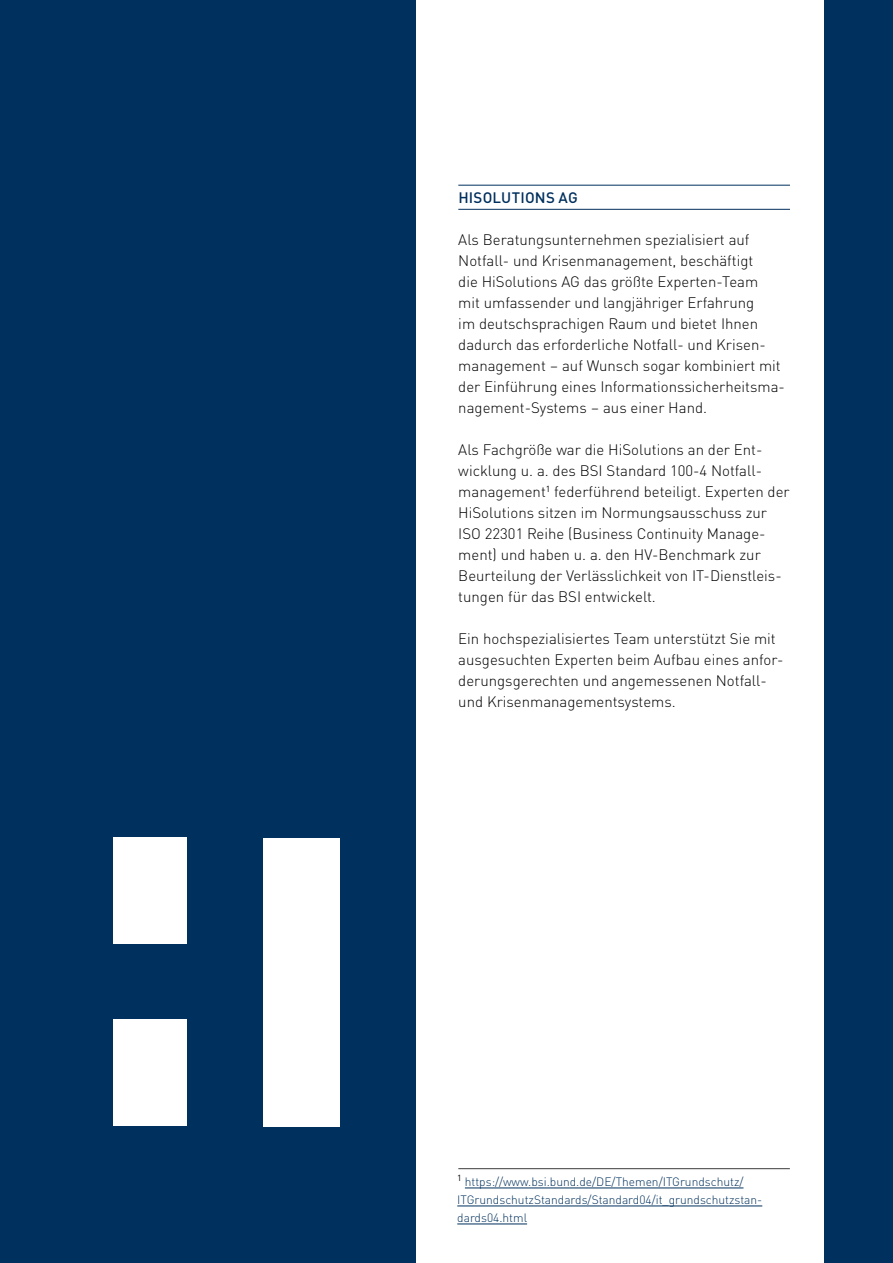
<style>
.page{position:relative;width:893px;height:1263px;background:#00305d}
.page>*{position:absolute;margin:0;border:0;box-sizing:border-box;transform-origin:0 0}
.t1{font:300 15px/21px "DINOT";color:#000}
.t2{font:500 15px "DINOT";letter-spacing:.01em;color:#00305d}
.t3{font:300 12px/18px "DINOT";color:#00305d}
</style>
<div class="page">
<div style="left:416px;top:0;width:408px;height:1263px;background:#fff"></div>
<hr style="left:458px;top:1168px;width:332px;height:1px;background:#3c3c3b">
<hr style="left:465px;top:1188px;width:278px;height:1px;background:#00305d">
<hr style="left:457px;top:1206px;width:305px;height:1px;background:#00305d">
<hr style="left:457px;top:1224px;width:70px;height:1px;background:#00305d">
<hr style="left:458px;top:185px;width:332px;height:1px;background:#00305d">
<hr style="left:458px;top:209px;width:332px;height:1px;background:#00305d">
<div style="left:113px;top:838px;width:74px;height:106px;background:#fff"></div>
<div style="left:113px;top:1020px;width:74px;height:106px;background:#fff"></div>
<div style="left:264px;top:838px;width:76px;height:289px;background:#fff"></div>
<p class="t2" style="left:458px;top:186px;width:121px">HISOLUTIONS AG</p>
<p class="t1" style="left:458px;top:227px;width:328px">Als Beratungsunternehmen spezialisiert auf Notfall- und Krisenmanagement, beschäftigt<br>die HiSolutions AG das größte Experten-Team<br>mit umfassender und langjähriger Erfahrung<br>im deutschsprachigen Raum und bietet Ihnen dadurch das erforderliche Notfall- und Krisen&shy;management – auf Wunsch sogar kombiniert mit der Einführung eines Informationssicherheitsma&shy;nagement-Systems – aus einer Hand.</p>
<p class="t1" style="left:458px;top:437px;width:333px">Als Fachgröße war die HiSolutions an der Ent&shy;wicklung u. a. des BSI Standard 100-4 Notfall&shy;management<sup>1</sup> federführend beteiligt. Experten der HiSolutions sitzen im Normungsausschuss zur ISO 22301 Reihe (Business Continuity Manage&shy;ment) und haben u. a. den HV-Benchmark zur Beurteilung der Verlässlichkeit von IT-Dienstleis&shy;tungen für das BSI entwickelt.</p>
<p class="t1" style="left:458px;top:626px;width:327px">Ein hochspezialisiertes Team unterstützt Sie mit ausgesuchten Experten beim Aufbau eines anfor&shy;derungsgerechten und angemessenen Notfall&shy;und Krisenmanagementsystems.</p>
<p class="t3" style="left:457px;top:1172px;width:307px"><sup>1</sup> https://www.bsi.bund.de/DE/Themen/ITGrundschutz/<br>ITGrundschutzStandards/Standard04/it_grundschutzstan&shy;dards04.html</p>
</div>
